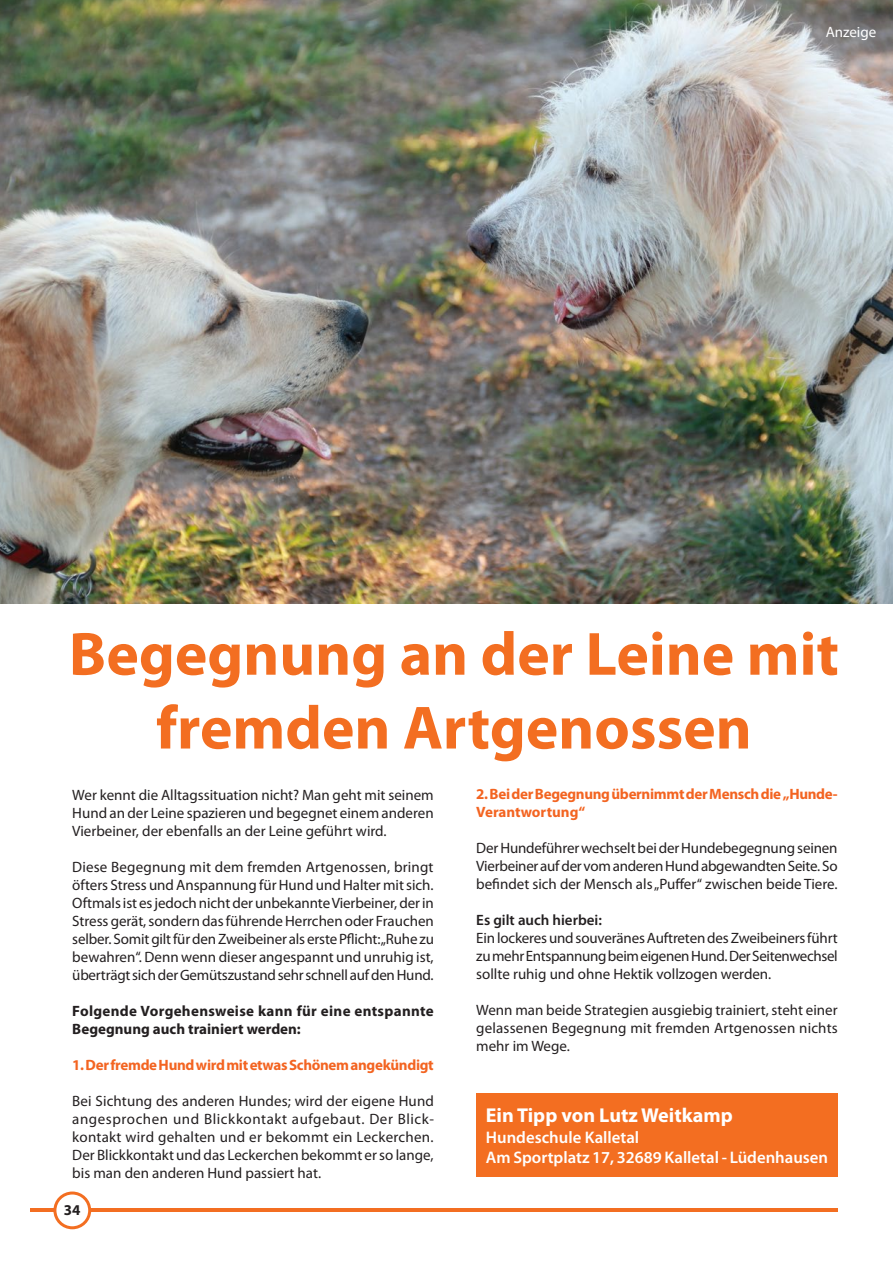
<style>
.page{position:relative;width:893px;height:1263px;background:#fff}
.page>*{position:absolute;margin:0;border:0;box-sizing:border-box;transform-origin:0 0}
.t1{font:700 61.5px/73.8px "Myriad Pro";color:#f36e21;text-align:center}
.t2{font:700 20.1px "Myriad Pro";color:#fff}
.t3{font:600 16.8px/20.1px "Myriad Pro";color:#fff}
.t4{font:15px/18px "Myriad Pro";color:#231f20;text-align:justify}
.t5{font:700 15px/18px "Myriad Pro";letter-spacing:-.02em;color:#f36421}
.t6{font:700 15px/18px "Myriad Pro";letter-spacing:.02em;color:#231f20}
.t7{font:600 15px "Myriad Pro";color:#231f20}
.t8{font:15px "Myriad Pro";color:#fff}
</style>
<div class="page">
<hr style="left:30px;top:1208px;width:808px;height:3px;background:#f36e21">
<div style="left:55px;top:1193px;width:35px;height:35px;background:#fff;border-radius:50%"></div>
<div style="left:53px;top:1191px;width:38px;height:38px;border:3px solid #f36e21;border-radius:50%"></div>
<img style="left:0;top:0;width:893px;height:604px">
<div style="left:476px;top:1093px;width:362px;height:84px;background:#f36e21"></div>
<p class="t8" style="left:826px;top:22px;width:52px">Anzeige</p>
<h1 class="t1" style="left:69px;top:615px;width:772px">Begegnung an der Leine mit fremden Artgenossen</h1>
<p class="t4" style="left:72px;top:786px;width:363px">Wer kennt die Alltagssituation nicht? Man geht mit seinem Hund an der Leine spazieren und begegnet einem anderen Vierbeiner, der ebenfalls an der Leine geführt wird.</p>
<p class="t4" style="left:72px;top:858px;width:363px">Diese Begegnung mit dem fremden Artgenossen, bringt öfters Stress und Anspannung für Hund und Halter mit sich.<br>Oftmals ist es jedoch nicht der unbekannte Vierbeiner, der in Stress gerät, sondern das führende Herrchen oder Frauchen selber. Somit gilt für den Zweibeiner als erste Pflicht: „Ruhe zu bewahren“. Denn wenn dieser angespannt und unruhig ist, überträgt sich der Gemütszustand sehr schnell auf den Hund.</p>
<p class="t6" style="left:72px;top:1001px;width:363px">Folgende Vorgehensweise kann für eine entspannte<br>Begegnung auch trainiert werden:</p>
<p class="t5" style="left:72px;top:1055px;width:363px">1. Der fremde Hund wird mit etwas Schönem angekündigt</p>
<p class="t4" style="left:72px;top:1092px;width:363px">Bei Sichtung des anderen Hundes; wird der eigene Hund angesprochen und Blickkontakt aufgebaut. Der Blick&shy;kontakt wird gehalten und er bekommt ein Leckerchen.<br>Der Blickkontakt und das Leckerchen bekommt er so lange, bis man den anderen Hund passiert hat.</p>
<p class="t6" style="left:64px;top:1200px;width:18px">34</p>
<p class="t5" style="left:476px;top:784px;width:363px">2. Bei der Begegnung übernimmt der Mensch die „Hunde-<br>Verantwortung“</p>
<p class="t4" style="left:476px;top:838px;width:363px">Der Hundeführer wechselt bei der Hundebegegnung seinen Vierbeiner auf der vom anderen Hund abgewandten Seite. So befindet sich der Mensch als „Puffer“ zwischen beide Tiere.</p>
<p class="t7" style="left:476px;top:910px;width:127px">Es gilt auch hierbei:</p>
<p class="t4" style="left:476px;top:928px;width:363px">Ein lockeres und souveränes Auftreten des Zweibeiners führt zu mehr Entspannung beim eigenen Hund. Der Seitenwechsel sollte ruhig und ohne Hektik vollzogen werden.</p>
<p class="t4" style="left:476px;top:1000px;width:363px">Wenn man beide Strategien ausgiebig trainiert, steht einer gelassenen Begegnung mit fremden Artgenossen nichts mehr im Wege.</p>
<h2 class="t2" style="left:486px;top:1102px;width:248px">Ein Tipp von Lutz Weitkamp</h2>
<p class="t3" style="left:486px;top:1126px;width:344px">Hundeschule Kalletal<br>Am Sportplatz 17, 32689 Kalletal - Lüdenhausen</p>
</div>
